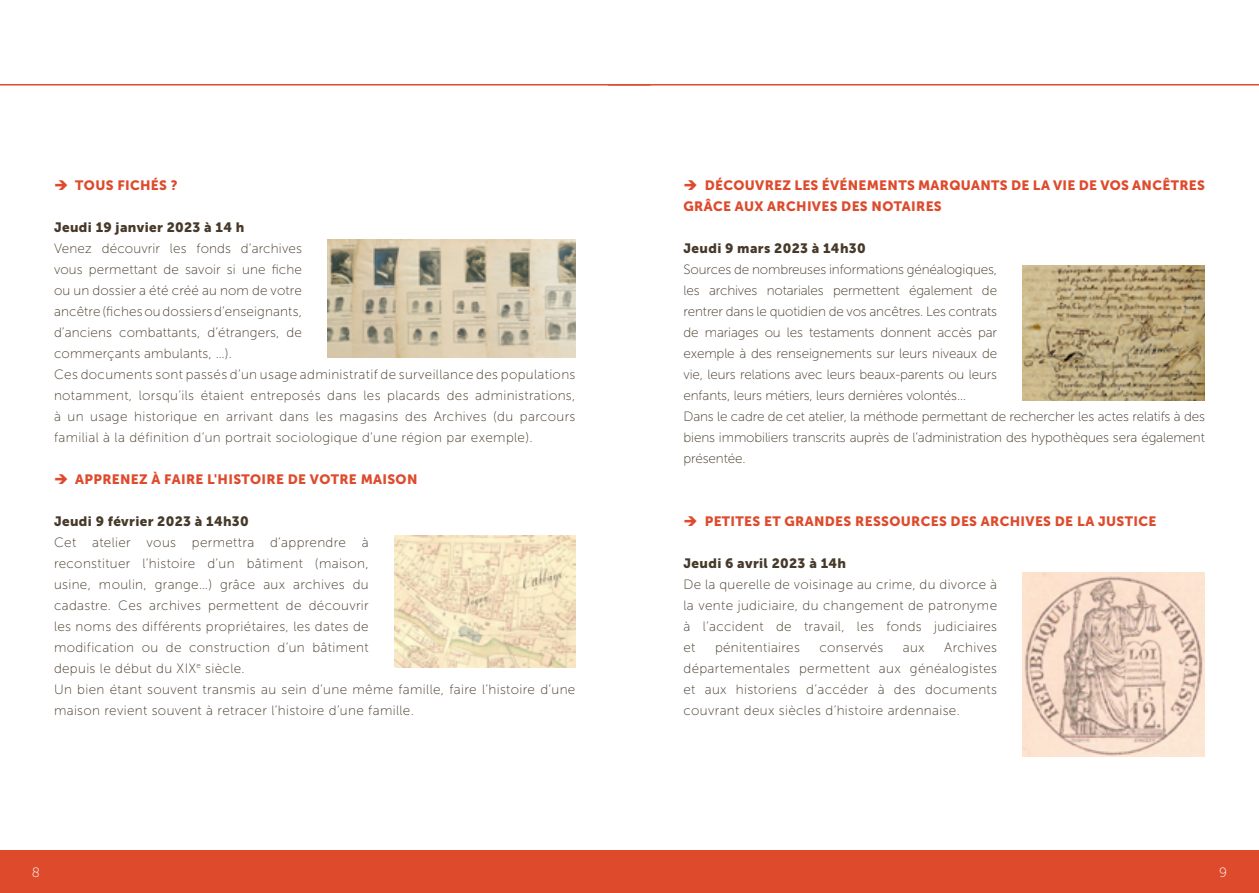
<style>
.page{position:relative;width:1259px;height:893px;background:#fff}
.page>*{position:absolute;margin:0;border:0;box-sizing:border-box;transform-origin:0 0}
.t1{font:13.5px/21px "Museo Sans 100";letter-spacing:.025em;color:#463929}
.t2{font:13.5px/21px "Museo Sans 100";letter-spacing:-.01em;color:#463929}
.t3{font:13.5px/21px "Museo Sans 900";letter-spacing:.025em;color:#de4a2c}
.t4{font:13.5px "Museo Sans 900";letter-spacing:.025em;color:#463929}
.t5{font:13.5px "Museo Sans 100";color:#fff}
</style>
<div class="page">
<div style="left:0;top:850px;width:1259px;height:43px;background:#de4a2c"></div>
<hr style="left:0;top:84px;width:651px;height:2px;background:#de4a2c">
<img style="left:327px;top:239px;width:248px;height:119px">
<img style="left:394px;top:535px;width:181px;height:132px">
<hr style="left:608px;top:84px;width:651px;height:2px;background:#de4a2c">
<img style="left:1022px;top:265px;width:183px;height:135px">
<img style="left:1022px;top:573px;width:183px;height:184px">
<p class="t3" style="left:75px;top:175px;width:104px">TOUS FICHÉS ?</p>
<p class="t4" style="left:54px;top:219px;width:192px">Jeudi 19 janvier 2023 à 14 h</p>
<p class="t1" style="left:54px;top:238px;width:523px">Venez découvrir les fonds d’archives<br>vous permettant de savoir si une fiche<br>ou un dossier a été créé au nom de votre<br>ancêtre (fiches ou dossiers d’enseignants,<br>d’anciens combattants, d’étrangers, de<br>commerçants ambulants, …).<br>Ces documents sont passés d’un usage administratif de surveillance des populations notamment, lorsqu’ils étaient entreposés dans les placards des administrations, à un usage historique en arrivant dans les magasins des Archives (du parcours familial à la définition d’un portrait sociologique d’une région par exemple).</p>
<p class="t3" style="left:75px;top:469px;width:344px">APPRENEZ À FAIRE L'HISTOIRE DE VOTRE MAISON</p>
<p class="t4" style="left:54px;top:513px;width:196px">Jeudi 9 février 2023 à 14h30</p>
<p class="t1" style="left:54px;top:532px;width:523px">Cet atelier vous permettra d’apprendre à<br>reconstituer l’histoire d’un bâtiment (maison,<br>usine, moulin, grange…) grâce aux archives du<br>cadastre. Ces archives permettent de découvrir<br>les noms des différents propriétaires, les dates de<br>modification ou de construction d’un bâtiment<br>depuis le début du XIX<sup>e</sup> siècle.<br>Un bien étant souvent transmis au sein d’une même famille, faire l’histoire d’une maison revient souvent à retracer l’histoire d’une famille.</p>
<p class="t3" style="left:683px;top:175px;width:523px;text-indent:21px">DÉCOUVREZ LES ÉVÉNEMENTS MARQUANTS DE LA VIE DE VOS ANCÊTRES<br>GRÂCE AUX ARCHIVES DES NOTAIRES</p>
<p class="t4" style="left:683px;top:240px;width:184px">Jeudi 9 mars 2023 à 14h30</p>
<p class="t2" style="left:683px;top:259px;width:523px">Sources de nombreuses informations généalogiques,<br>les archives notariales permettent également de<br>rentrer dans le quotidien de vos ancêtres. Les contrats<br>de mariages ou les testaments donnent accès par<br>exemple à des renseignements sur leurs niveaux de<br>vie, leurs relations avec leurs beaux-parents ou leurs<br>enfants, leurs métiers, leurs dernières volontés…<br>Dans le cadre de cet atelier, la méthode permettant de rechercher les actes relatifs à des biens immobiliers transcrits auprès de l’administration des hypothèques sera également présentée.</p>
<p class="t3" style="left:705px;top:511px;width:453px">PETITES ET GRANDES RESSOURCES DES ARCHIVES DE LA JUSTICE</p>
<p class="t4" style="left:683px;top:555px;width:164px">Jeudi 6 avril 2023 à 14h</p>
<p class="t1" style="left:683px;top:574px;width:315px;text-align:justify">De la querelle de voisinage au crime, du divorce à la vente judiciaire, du changement de patronyme à l’accident de travail, les fonds judiciaires et</p>
<p class="t1" style="left:683px;top:637px;width:315px;text-align:justify;text-indent:261px">Archives départementales permettent aux généalogistes et aux historiens d’accéder à des documents couvrant deux siècles d’histoire ardennaise.</p>
<p class="t1" style="left:715px;top:637px;width:86px">pénitentiaires</p>
<p class="t1" style="left:819px;top:637px;width:65px">conservés</p>
<p class="t1" style="left:903px;top:637px;width:23px">aux</p>
<p class="t5" style="left:32px;top:865px;width:10px">8</p>
<p class="t5" style="left:1219px;top:865px;width:9px">9</p>
</div>
